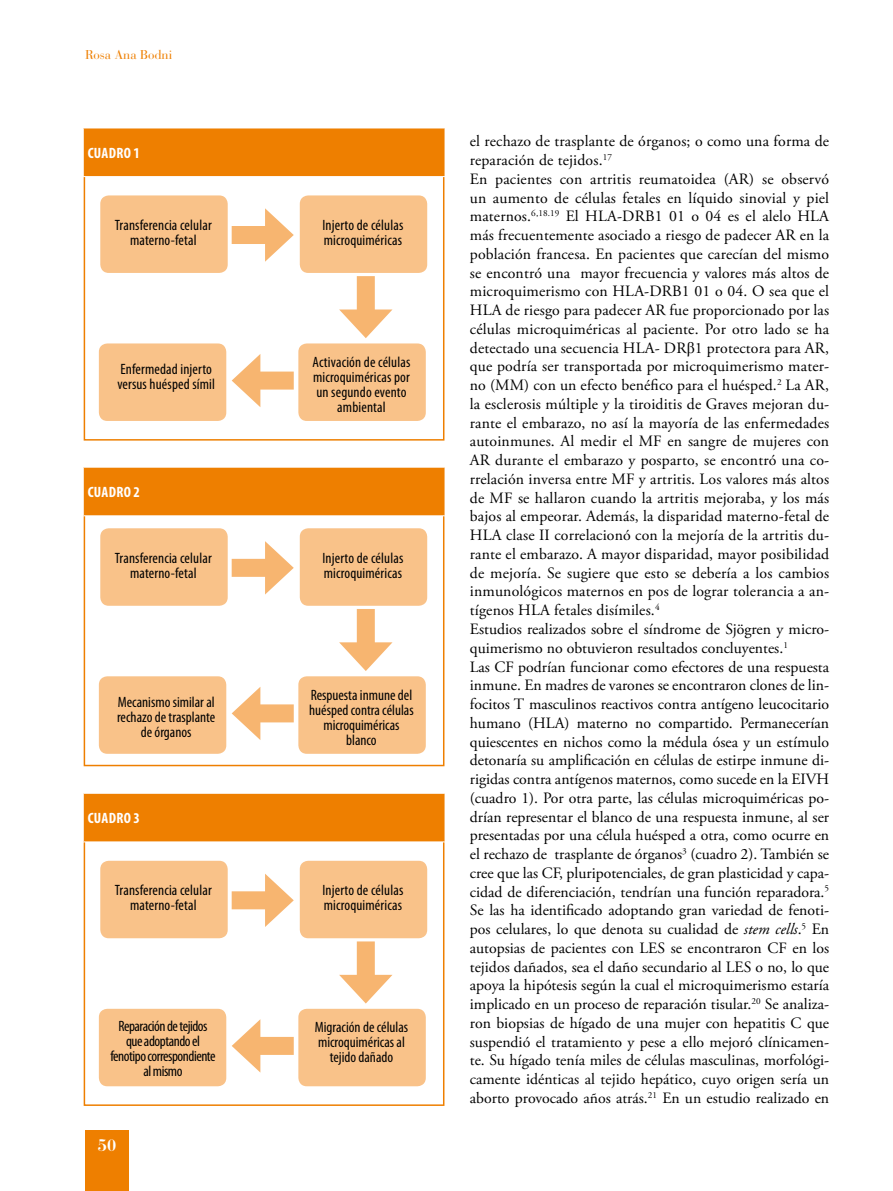
<style>
.page{position:relative;width:893px;height:1191px;background:#fff}
.page>*{position:absolute;margin:0;border:0;box-sizing:border-box;transform-origin:0 0}
.t1{font:700 16.5px "Bauer Bodoni";color:#fff}
.t2{font:15.75px/18.8px "Adobe Garamond Pro";color:#000}
.t3{font:condensed 15px/15px "Myriad Pro";letter-spacing:.005em;color:#000;text-align:center}
.t4{font:condensed 15px/15px "Myriad Pro";letter-spacing:-.03em;color:#000;text-align:center}
.t5{font:700 condensed 15px "Myriad Pro";letter-spacing:.02em;color:#fff}
.t6{font:12.75px "Bauer Bodoni";color:#ee7f00}
.s1{font-family:"Times New Roman"}
.s2{font-style:italic}
</style>
<div class="page">
<div style="left:85px;top:1130px;width:44px;height:61px;background:#ee7f00"></div>
<div style="left:298px;top:343px;width:128px;height:78px;background:#f9c289;border-radius:9px"></div>
<div style="left:300px;top:195px;width:127px;height:78px;background:#f9c289;border-radius:9px"></div>
<div style="left:99px;top:343px;width:127px;height:78px;background:#f9c289;border-radius:9px"></div>
<div style="left:100px;top:195px;width:128px;height:78px;background:#f9c289;border-radius:9px"></div>
<div style="left:84px;top:168px;width:360px;height:272px;border:2px solid #ee7f00"></div>
<div style="left:83px;top:128px;width:362px;height:49px;background:#ee7f00"></div>
<hr style="left:83px;top:128px;width:362px;height:1px;background:#fff">
<hr style="left:83px;top:128px;width:1px;height:48px;background:#fff">
<hr style="left:83px;top:176px;width:362px;height:1px;background:#fff">
<div style="left:232px;top:226px;width:44px;height:18px;background:#f7b570"></div>
<svg style="left:265px;top:208px;width:29px;height:54px"></svg>
<div style="left:249px;top:371px;width:45px;height:18px;background:#f7b570"></div>
<svg style="left:232px;top:354px;width:28px;height:53px"></svg>
<div style="left:357px;top:276px;width:18px;height:44px;background:#f7b570"></div>
<svg style="left:339px;top:309px;width:53px;height:29px"></svg>
<div style="left:298px;top:676px;width:128px;height:78px;background:#f9c289;border-radius:9px"></div>
<div style="left:300px;top:528px;width:127px;height:78px;background:#f9c289;border-radius:9px"></div>
<div style="left:99px;top:676px;width:127px;height:78px;background:#f9c289;border-radius:9px"></div>
<div style="left:100px;top:528px;width:128px;height:78px;background:#f9c289;border-radius:9px"></div>
<div style="left:84px;top:507px;width:360px;height:259px;border:2px solid #ee7f00"></div>
<div style="left:83px;top:467px;width:362px;height:49px;background:#ee7f00"></div>
<hr style="left:83px;top:467px;width:362px;height:1px;background:#fff">
<hr style="left:83px;top:467px;width:1px;height:48px;background:#fff">
<hr style="left:83px;top:515px;width:362px;height:1px;background:#fff">
<div style="left:232px;top:559px;width:44px;height:18px;background:#f7b570"></div>
<svg style="left:265px;top:541px;width:29px;height:53px"></svg>
<div style="left:249px;top:704px;width:45px;height:18px;background:#f7b570"></div>
<svg style="left:232px;top:687px;width:28px;height:53px"></svg>
<div style="left:357px;top:609px;width:18px;height:44px;background:#f7b570"></div>
<svg style="left:339px;top:642px;width:53px;height:29px"></svg>
<div style="left:298px;top:1008px;width:128px;height:78px;background:#f9c289;border-radius:9px"></div>
<div style="left:300px;top:860px;width:127px;height:78px;background:#f9c289;border-radius:9px"></div>
<div style="left:99px;top:1008px;width:127px;height:78px;background:#f9c289;border-radius:9px"></div>
<div style="left:100px;top:860px;width:128px;height:78px;background:#f9c289;border-radius:9px"></div>
<div style="left:84px;top:833px;width:360px;height:273px;border:2px solid #ee7f00"></div>
<div style="left:83px;top:793px;width:362px;height:49px;background:#ee7f00"></div>
<hr style="left:83px;top:793px;width:362px;height:1px;background:#fff">
<hr style="left:83px;top:793px;width:1px;height:48px;background:#fff">
<hr style="left:83px;top:841px;width:362px;height:1px;background:#fff">
<div style="left:232px;top:891px;width:44px;height:18px;background:#f7b570"></div>
<svg style="left:265px;top:874px;width:29px;height:53px"></svg>
<div style="left:249px;top:1037px;width:45px;height:18px;background:#f7b570"></div>
<svg style="left:232px;top:1019px;width:28px;height:53px"></svg>
<div style="left:357px;top:941px;width:18px;height:44px;background:#f7b570"></div>
<svg style="left:339px;top:974px;width:53px;height:29px"></svg>
<p class="t6" style="left:85px;top:47px;width:89px">Rosa Ana Bodni</p>
<p class="t5" style="left:88px;top:143px;width:54px">CUADRO 1</p>
<p class="t3" style="left:115px;top:217px;width:98px">Transferencia celular materno-fetal</p>
<p class="t3" style="left:322px;top:217px;width:82px;text-align:left">Injerto de células microquiméricas</p>
<p class="t3" style="left:117px;top:362px;width:99px;text-align:left">Enfermedad injerto versus huésped símil</p>
<p class="t5" style="left:88px;top:483px;width:54px">CUADRO 2</p>
<p class="t3" style="left:312px;top:354px;width:99px">Activación de células microquiméricas por un segundo evento ambiental</p>
<p class="t3" style="left:115px;top:550px;width:98px">Transferencia celular materno-fetal</p>
<p class="t3" style="left:322px;top:550px;width:82px;text-align:left">Injerto de células microquiméricas</p>
<p class="t3" style="left:117px;top:694px;width:100px">Mecanismo similar al rechazo de trasplante de órganos</p>
<p class="t5" style="left:88px;top:809px;width:54px">CUADRO 3</p>
<p class="t3" style="left:309px;top:687px;width:106px">Respuesta inmune del huésped contra células microquiméricas blanco</p>
<p class="t3" style="left:115px;top:882px;width:98px">Transferencia celular materno-fetal</p>
<p class="t3" style="left:322px;top:882px;width:82px;text-align:left">Injerto de células microquiméricas</p>
<p class="t4" style="left:110px;top:1018px;width:107px">Reparación de tejidos que adoptando el fenotipo correspondiente al mismo</p>
<p class="t1" style="left:98px;top:1135px;width:20px">50</p>
<p class="t3" style="left:315px;top:1019px;width:95px">Migración de células microquiméricas al tejido dañado</p>
<p class="t2" style="left:470px;top:133px;width:361px">el rechazo de trasplante de órganos; o como una forma de reparación de tejidos.<sup>17<br></sup>En pacientes con artritis reumatoidea (AR) se observó un aumento de células fetales en líquido sinovial y piel maternos.<sup>6,18.19</sup> El HLA-DRB1 01 o 04 es el alelo HLA más frecuentemente asociado a riesgo de padecer AR en la población francesa. En pacientes que carecían del mismo se encontró una mayor frecuencia y valores más altos de microquimerismo con HLA-DRB1 01 o 04. O sea que el HLA de riesgo para padecer AR fue proporcionado por las células microquiméricas al paciente. Por otro lado se ha detectado una secuencia HLA- DR<span class="s1">β</span>1 protectora para AR, que podría ser transportada por microquimerismo mater&shy;no (MM) con un efecto benéfico para el huésped.<sup>2</sup> La AR, la esclerosis múltiple y la tiroiditis de Graves mejoran du&shy;rante el embarazo, no así la mayoría de las enfermedades autoinmunes. Al medir el MF en sangre de mujeres con AR durante el embarazo y posparto, se encontró una co&shy;rrelación inversa entre MF y artritis. Los valores más altos de MF se hallaron cuando la artritis mejoraba, y los más bajos al empeorar. Además, la disparidad materno-fetal de HLA clase II correlacionó con la mejoría de la artritis du&shy;rante el embarazo. A mayor disparidad, mayor posibilidad de mejoría. Se sugiere que esto se debería a los cambios inmunológicos maternos en pos de lograr tolerancia a an&shy;tígenos HLA fetales disímiles.<sup>4<br></sup>Estudios realizados sobre el síndrome de Sjögren y micro&shy;quimerismo no obtuvieron resultados concluyentes.<sup>1<br></sup>Las CF podrían funcionar como efectores de una respuesta inmune. En madres de varones se encontraron clones de lin&shy;focitos T masculinos reactivos contra antígeno leucocitario humano (HLA) materno no compartido. Permanecerían quiescentes en nichos como la médula ósea y un estímulo detonaría su amplificación en células de estirpe inmune di&shy;rigidas contra antígenos maternos, como sucede en la EIVH (cuadro 1). Por otra parte, las células microquiméricas po&shy;drían representar el blanco de una respuesta inmune, al ser presentadas por una célula huésped a otra, como ocurre en el rechazo de trasplante de órganos<sup>3</sup> (cuadro 2). También se cree que las CF, pluripotenciales, de gran plasticidad y capa&shy;cidad de diferenciación, tendrían una función reparadora.<sup>5<br></sup>Se las ha identificado adoptando gran variedad de fenoti&shy;pos celulares, lo que denota su cualidad de <span class="s2">stem cells</span>.<sup>5</sup> En autopsias de pacientes con LES se encontraron CF en los tejidos dañados, sea el daño secundario al LES o no, lo que apoya la hipótesis según la cual el microquimerismo estaría implicado en un proceso de reparación tisular.<sup>20</sup> Se analiza&shy;ron biopsias de hígado de una mujer con hepatitis C que suspendió el tratamiento y pese a ello mejoró clínicamen&shy;te. Su hígado tenía miles de células masculinas, morfológi&shy;camente idénticas al tejido hepático, cuyo origen sería un aborto provocado años atrás.<sup>21</sup> En un estudio realizado en</p>
</div>
